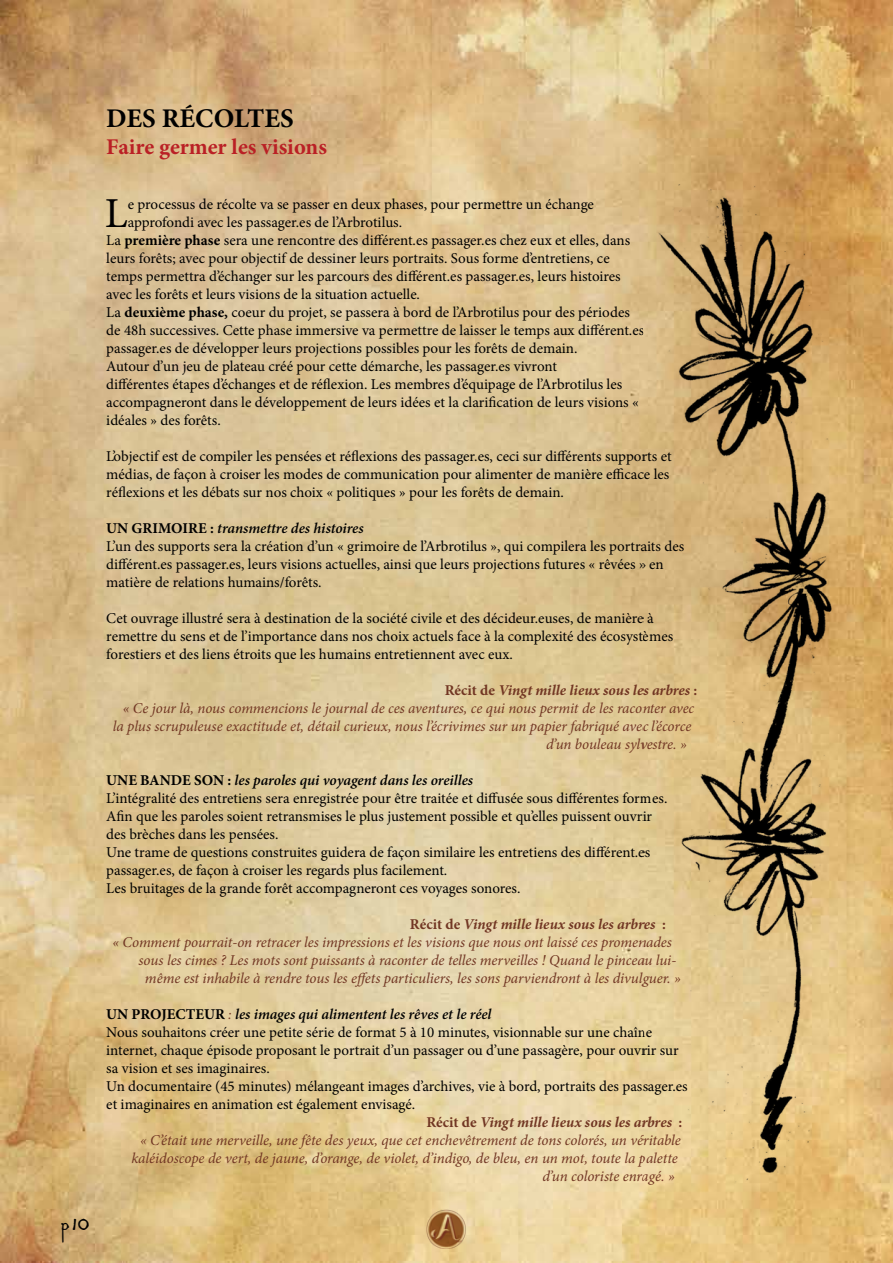
<style>
.page{position:relative;width:893px;height:1263px;background:#fff}
.page>*{position:absolute;margin:0;border:0;box-sizing:border-box;transform-origin:0 0}
.t1{font:42.75px "Minion Pro";color:#000}
.t2{font:700 27px "Minion Pro";color:#000}
.t3{font:700 22.5px "Minion Pro";color:#ba2025}
.t4{font:22.5px "Leonardo Hand F";color:#000}
.t5{font:15px/18px "Minion Pro";color:#000}
.t6{font:italic 15px "Minion Pro";letter-spacing:-.005em;color:#713623}
.t7{font:italic 700 15px "Minion Pro";color:#713623}
.t8{font:italic 600 15px "Minion Pro";letter-spacing:-.005em;color:#000}
.s1{font-size:30px}
.s2{font-weight:700}
.s3{font-weight:600;font-style:italic}
.s4{font-style:normal}
.s5{font-weight:700;font-style:normal}
.s6{font-weight:400;color:#713623}
</style>
<div class="page">
<img style="left:0;top:0;width:893px;height:1263px">
<img style="left:427px;top:1209px;width:39px;height:39px">
<img style="left:645px;top:184px;width:194px;height:1001px">
<h3 class="t4" style="left:61px;top:1209px;width:29px"><span class="s1">p</span>10</h3>
<h2 class="t2" style="left:106px;top:100px;width:189px">DES RÉCOLTES</h2>
<h3 class="t3" style="left:106px;top:131px;width:222px">Faire germer les visions</h3>
<h1 class="t1" style="left:105px;top:184px;width:24px">L</h1>
<p class="t5" style="left:128px;top:195px;width:468px">e processus de récolte va se passer en deux phases, pour permettre un échange</p>
<p class="t5" style="left:128px;top:213px;width:276px">approfondi avec les passager.es de l’Arbrotilus.</p>
<p class="t5" style="left:106px;top:231px;width:525px">La <span class="s2">première phase</span> sera une rencontre des différent.es passager.es chez eux et elles, dans</p>
<p class="t5" style="left:106px;top:249px;width:505px">leurs forêts; avec pour objectif de dessiner leurs portraits. Sous forme d’entretiens, ce</p>
<p class="t5" style="left:106px;top:267px;width:516px">temps permettra d’échanger sur les parcours des différent.es passager.es, leurs histoires</p>
<p class="t5" style="left:106px;top:285px;width:315px">avec les forêts et leurs visions de la situation actuelle.</p>
<p class="t5" style="left:106px;top:303px;width:525px">La <span class="s2">deuxième phase,</span> coeur du projet, se passera à bord de l’Arbrotilus pour des périodes</p>
<p class="t5" style="left:106px;top:321px;width:539px">de 48h successives. Cette phase immersive va permettre de laisser le temps aux différent.es</p>
<p class="t5" style="left:106px;top:339px;width:473px">passager.es de développer leurs projections possibles pour les forêts de demain.</p>
<p class="t5" style="left:106px;top:357px;width:452px">Autour d’un jeu de plateau créé pour cette démarche, les passager.es vivront</p>
<p class="t5" style="left:106px;top:375px;width:517px">différentes étapes d’échanges et de réflexion. Les membres d’équipage de l’Arbrotilus les</p>
<p class="t5" style="left:106px;top:393px;width:534px">accompagneront dans le développement de leurs idées et la clarification de leurs visions «</p>
<p class="t5" style="left:106px;top:411px;width:116px">idéales » des forêts.</p>
<p class="t5" style="left:106px;top:447px;width:567px">L’objectif est de compiler les pensées et réflexions des passager.es, ceci sur différents supports et médias, de façon à croiser les modes de communication pour alimenter de manière efficace les réflexions et les débats sur nos choix « politiques » pour les forêts de demain.</p>
<p class="t5" style="left:106px;top:519px;width:579px"><span class="s2">UN GRIMOIRE :</span> <span class="s3">transmettre des histoires<br></span>L’un des supports sera la création d’un « grimoire de l’Arbrotilus », qui compilera les portraits des différent.es passager.es, leurs visions actuelles, ainsi que leurs projections futures « rêvées » en matière de relations humains/forêts.</p>
<p class="t5" style="left:106px;top:609px;width:568px">Cet ouvrage illustré sera à destination de la société civile et des décideur.euses, de manière à remettre du sens et de l’importance dans nos choix actuels face à la complexité des écosystèmes forestiers et des liens étroits que les humains entretiennent avec eux.</p>
<p class="t7" style="left:445px;top:679px;width:254px"><span class="s4">Récit de</span> Vingt mille lieux sous les arbres <span class="s4">:</span></p>
<p class="t6" style="left:123px;top:697px;width:573px">« Ce jour là, nous commencions le journal de ces aventures, ce qui nous permit de les raconter avec</p>
<p class="t6" style="left:113px;top:715px;width:580px">la plus scrupuleuse exactitude et, détail curieux, nous l’écrivimes sur un papier fabriqué avec l’écorce</p>
<p class="t6" style="left:546px;top:733px;width:142px">d’un bouleau sylvestre. »</p>
<p class="t5" style="left:106px;top:771px;width:563px"><span class="s2">UNE BANDE SON :</span> <span class="s3">les paroles qui voyagent dans les oreilles<br></span>L’intégralité des entretiens sera enregistrée pour être traitée et diffusée sous différentes formes.<br>Afin que les paroles soient retransmises le plus justement possible et qu’elles puissent ouvrir des brèches dans les pensées.<br>Une trame de questions construites guidera de façon similaire les entretiens des différent.es passager.es, de façon à croiser les regards plus facilement.<br>Les bruitages de la grande forêt accompagneront ces voyages sonores.</p>
<p class="t7" style="left:410px;top:913px;width:257px"><span class="s4">Récit de</span> Vingt mille lieux sous les arbres <span class="s4">:</span></p>
<p class="t6" style="left:112px;top:931px;width:561px">« Comment pourrait-on retracer les impressions et les visions que nous ont laissé ces promenades</p>
<p class="t6" style="left:138px;top:949px;width:539px">sous les cimes ? Les mots sont puissants à raconter de telles merveilles ! Quand le pinceau lui-</p>
<p class="t6" style="left:145px;top:967px;width:537px">même est inhabile à rendre tous les effets particuliers, les sons parviendront à les divulguer. »</p>
<p class="t8" style="left:106px;top:1003px;width:387px"><span class="s5">UN PROJECTEUR</span> <span class="s6">:</span> les images qui alimentent les rêves et le réel</p>
<p class="t5" style="left:106px;top:1023px;width:548px">Nous souhaitons créer une petite série de format 5 à 10 minutes, visionnable sur une chaîne</p>
<p class="t5" style="left:106px;top:1041px;width:574px">internet, chaque épisode proposant le portrait d’un passager ou d’une passagère, pour ouvrir sur</p>
<p class="t5" style="left:106px;top:1059px;width:165px">sa vision et ses imaginaires.</p>
<p class="t5" style="left:106px;top:1077px;width:583px">Un documentaire (45 minutes) mélangeant images d’archives, vie à bord, portraits des passager.es</p>
<p class="t5" style="left:106px;top:1095px;width:310px">et imaginaires en animation est également envisagé.</p>
<p class="t7" style="left:426px;top:1111px;width:257px"><span class="s4">Récit de</span> Vingt mille lieux sous les arbres <span class="s4">:</span></p>
<p class="t6" style="left:140px;top:1129px;width:542px">« C’était une merveille, une fête des yeux, que cet enchevêtrement de tons colorés, un véritable</p>
<p class="t6" style="left:131px;top:1147px;width:548px">kaléidoscope de vert, de jaune, d’orange, de violet, d’indigo, de bleu, en un mot, toute la palette</p>
<p class="t6" style="left:542px;top:1165px;width:134px">d’un coloriste enragé. »</p>
</div>
